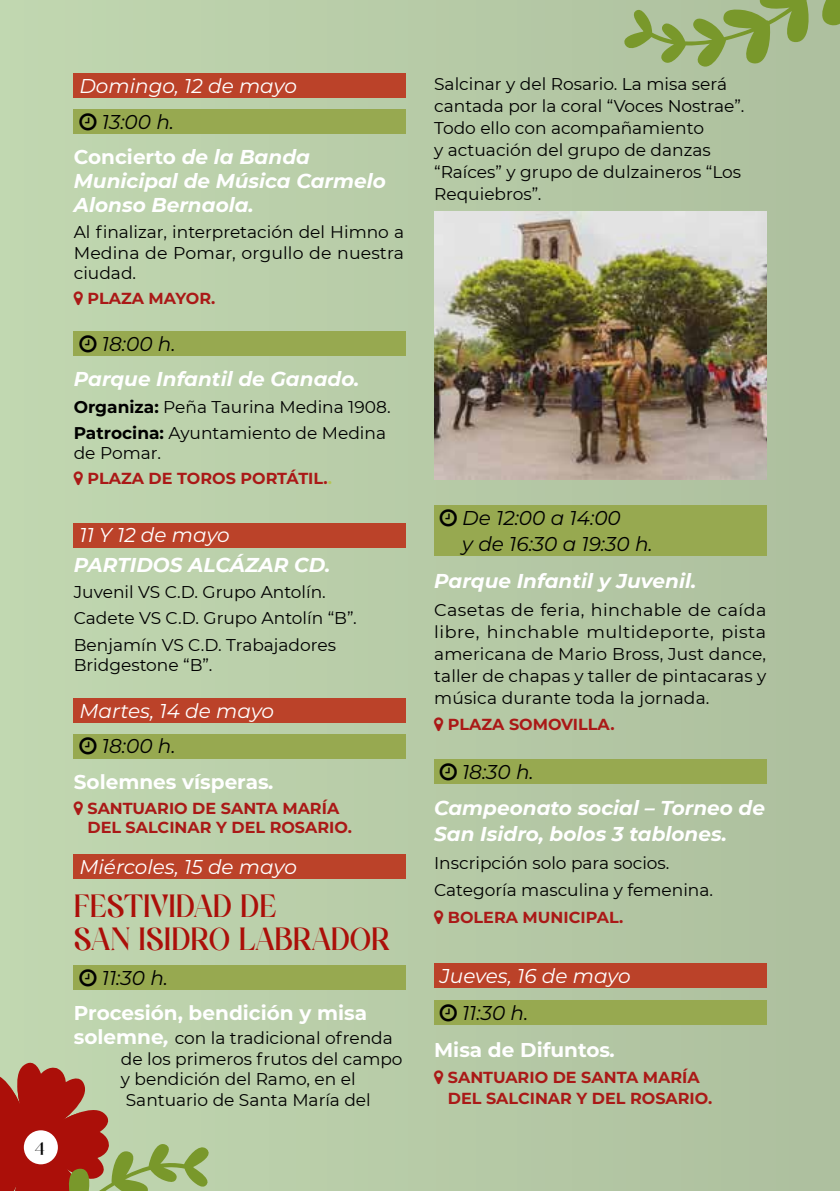
<style>
.page{position:relative;width:840px;height:1191px;background:#fff}
.page>*{position:absolute;margin:0;border:0;box-sizing:border-box;transform-origin:0 0}
.t1{font:32px/32px "Hugolers Free Personal";color:#ab0f09}
.t2{font:italic 700 20px/24px "Montserrat";color:#fff}
.t3{font:700 20px/35.4px "Montserrat";color:#fff}
.t4{font:italic 20px "Montserrat";color:#fff}
.t5{font:italic 20px/25.6px "Montserrat";color:#000}
.t6{font:18px "Hugolers Free Personal";color:#000}
.t7{font:17px/22px "Montserrat";color:#000}
.t8{font:700 16px/19.2px "Montserrat";color:#aa1917}
.s1{font-weight:400;font-style:italic;color:#000}
.s2{font-style:italic}
.s3{font-weight:700}
.s4{color:#b5c654}
.s5{font-weight:700;font-size:20px;color:#fff}
.s6{font-weight:700;font-style:italic;font-size:20px;color:#fff}
</style>
<div class="page">
<div style="left:0;top:0;width:839px;height:1191px;background:#b8cca8"></div>
<div style="left:74px;top:74px;width:331px;height:24px;background:#bb4229"></div>
<div style="left:74px;top:109px;width:331px;height:24px;background:#97a950"></div>
<div style="left:74px;top:332px;width:331px;height:24px;background:#97a950"></div>
<div style="left:74px;top:523px;width:331px;height:24px;background:#bb4229"></div>
<div style="left:74px;top:698px;width:331px;height:25px;background:#bb4229"></div>
<div style="left:74px;top:734px;width:331px;height:24px;background:#97a950"></div>
<div style="left:74px;top:854px;width:331px;height:25px;background:#bb4229"></div>
<div style="left:74px;top:965px;width:331px;height:25px;background:#97a950"></div>
<div style="left:434px;top:506px;width:331px;height:50px;background:#97a950"></div>
<div style="left:434px;top:759px;width:331px;height:24px;background:#97a950"></div>
<div style="left:434px;top:963px;width:331px;height:24px;background:#bb4229"></div>
<div style="left:434px;top:1000px;width:331px;height:24px;background:#97a950"></div>
<img style="left:434px;top:212px;width:331px;height:268px">
<svg style="left:624px;top:0;width:215px;height:72px"></svg>
<svg style="left:0;top:1056px;width:209px;height:135px"></svg>
<p class="t6" style="left:35px;top:1138px;width:12px">4</p>
<p class="t4" style="left:79px;top:72px;width:219px">Domingo, 12 de mayo</p>
<p class="t3" style="left:74px;top:103px;width:238px;text-indent:28px"><span class="s1">13:00 h.<br></span>Concierto <span class="s2">de la Banda</span></p>
<p class="t2" style="left:74px;top:168px;width:313px">Municipal de Música Carmelo<br>Alonso Bernaola.</p>
<p class="t7" style="left:74px;top:221px;width:332px;line-height:20.4px;text-align:justify">Al finalizar, interpretación del Himno a Medina de Pomar, orgullo de nuestra ciudad.</p>
<p class="t8" style="left:87px;top:288px;width:129px">PLAZA MAYOR.</p>
<p class="t5" style="left:102px;top:330px;width:75px">18:00 h.</p>
<p class="t2" style="left:74px;top:366px;width:287px">Parque Infantil de Ganado.</p>
<p class="t7" style="left:74px;top:393px;width:318px;line-height:26.2px"><span class="s3">Organiza:</span> Peña Taurina Medina 1908.<br><span class="s3">Patrocina:</span> Ayuntamiento de Medina</p>
<p class="t7" style="left:74px;top:441px;width:89px">de Pomar.</p>
<p class="t8" style="left:87px;top:468px;width:246px">PLAZA DE TOROS PORTÁTIL.<span class="s4">.</span></p>
<p class="t4" style="left:79px;top:521px;width:152px">11 Y 12 de mayo</p>
<p class="t2" style="left:74px;top:552px;width:258px">PARTIDOS ALCÁZAR CD.</p>
<p class="t7" style="left:74px;top:578px;width:284px;line-height:26.2px">Juvenil VS C.D. Grupo Antolín.<br>Cadete VS C.D. Grupo Antolín “B”.<br>Benjamín VS C.D. Trabajadores</p>
<p class="t7" style="left:74px;top:653px;width:140px">Bridgestone “B”.</p>
<p class="t4" style="left:79px;top:697px;width:196px">Martes, 14 de mayo</p>
<p class="t3" style="left:74px;top:727px;width:202px;text-indent:28px"><span class="s1">18:00 h.<br></span>Solemnes vísperas<span class="s2">.</span></p>
<p class="t8" style="left:87px;top:797px;width:266px">SANTUARIO DE SANTA MARÍA<br>DEL SALCINAR Y DEL ROSARIO.</p>
<p class="t4" style="left:79px;top:853px;width:219px">Miércoles, 15 de mayo</p>
<h1 class="t1" style="left:74px;top:890px;width:317px">FESTIVIDAD DE<br>SAN ISIDRO LABRADOR</h1>
<p class="t5" style="left:102px;top:964px;width:68px">11:30 h.</p>
<p class="t3" style="left:74px;top:994px;width:294px">Procesión, bendición y misa</p>
<p class="t7" style="left:121px;top:1027px;width:283px;line-height:20.4px;text-indent:-47px"><span class="s5">solemne</span><span class="s6">,</span> con la tradicional ofrenda de los primeros frutos del campo y bendición del Ramo, en el<br>Santuario de Santa María del</p>
<p class="t7" style="left:434px;top:73px;width:311px">Salcinar y del Rosario. La misa será cantada por la coral “Voces Nostrae”.<br>Todo ello con acompañamiento<br>y actuación del grupo de danzas “Raíces” y grupo de dulzaineros “Los<br>Requiebros”.</p>
<p class="t5" style="left:462px;top:505px;width:192px">De 12:00 a 14:00<br>y de 16:30 a 19:30 h.</p>
<p class="t2" style="left:434px;top:568px;width:263px">Parque Infantil y Juvenil.</p>
<p class="t7" style="left:434px;top:598px;width:333px;text-align:justify">Casetas de feria, hinchable de caída libre, hinchable multideporte, pista americana de Mario Bross, Just dance, taller de chapas y taller de pintacaras y música durante toda la jornada.</p>
<p class="t8" style="left:447px;top:714px;width:168px">PLAZA SOMOVILLA.</p>
<p class="t5" style="left:462px;top:758px;width:73px">18:30 h.</p>
<p class="t2" style="left:434px;top:794px;width:332px;line-height:25.6px">Campeonato social – Torneo de<br>San Isidro, bolos 3 tablones.</p>
<p class="t7" style="left:434px;top:848px;width:280px;line-height:27.6px">Inscripción solo para socios.<br>Categoría masculina y femenina.</p>
<p class="t8" style="left:447px;top:907px;width:177px">BOLERA MUNICIPAL.</p>
<p class="t4" style="left:439px;top:961px;width:192px">Jueves, 16 de mayo</p>
<p class="t3" style="left:434px;top:993px;width:183px;line-height:37px;text-indent:28px"><span class="s1">11:30 h.<br></span>Misa de Difuntos<span class="s2">.</span></p>
<p class="t8" style="left:447px;top:1066px;width:266px;line-height:20.8px">SANTUARIO DE SANTA MARÍA<br>DEL SALCINAR Y DEL ROSARIO.</p>
</div>
